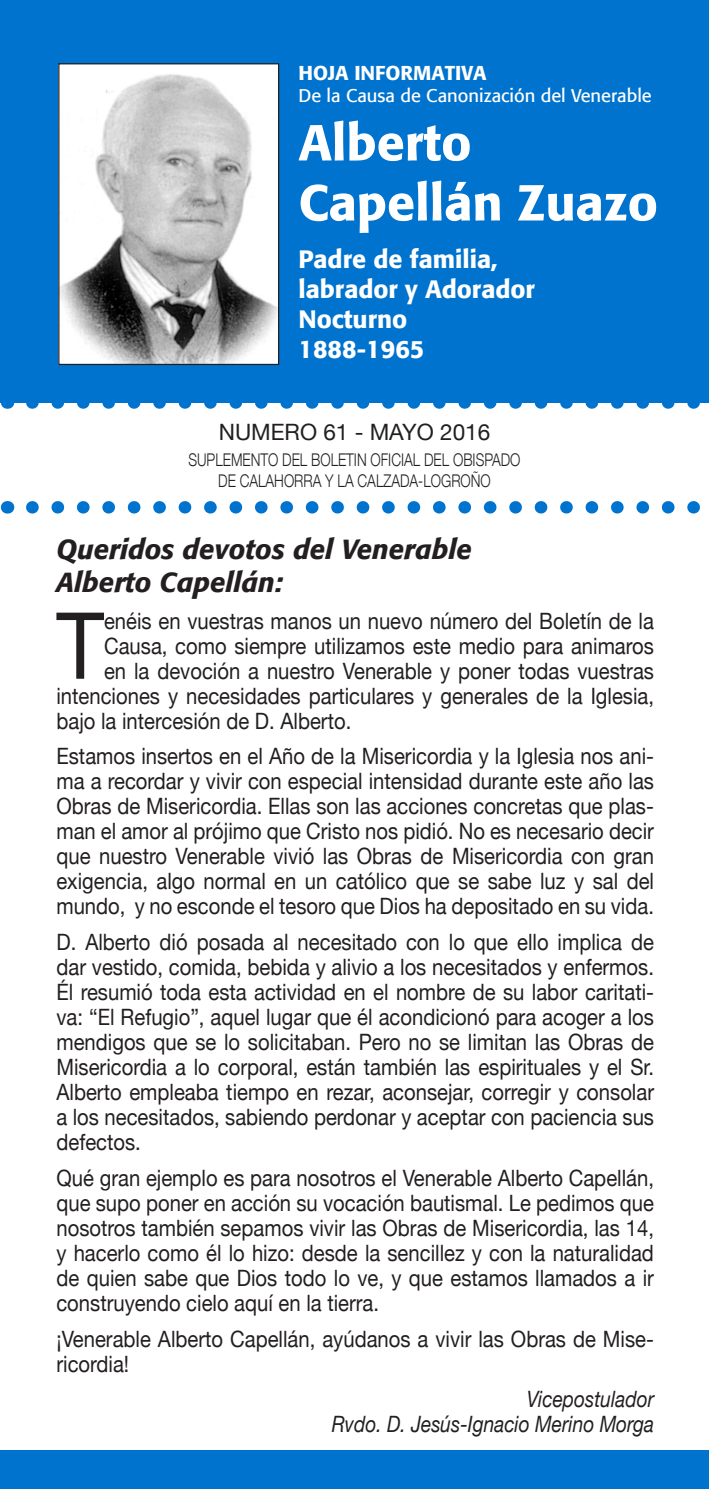
<style>
.page{position:relative;width:709px;height:1489px;background:#fff}
.page>*{position:absolute;margin:0;border:0;box-sizing:border-box;transform-origin:0 0}
.t1{font:92.5px "Helvetica Neue";color:#231f20;scale:.9 1}
.t2{font:500 50px/60px "Formata";color:#fff}
.t3{font:italic 500 27.5px/33px "Formata";color:#231f20}
.t4{font:500 25px/30px "Formata";color:#fff}
.t5{font:22.5px/25px "Helvetica Neue";color:#231f20;text-align:justify;scale:.9 1}
.t6{font:italic 22.5px/25px "Helvetica Neue";color:#231f20;text-align:right;scale:.85 1}
.t7{font:22.5px "Helvetica Neue";color:#231f20}
.t8{font:500 20px "Formata";color:#fff}
.t9{font:18.25px "Formata";color:#fff}
.t10{font:300 17.5px/21px "Helvetica Neue";color:#231f20;text-align:center;scale:.79 1}
</style>
<div class="page">
<div style="left:0;top:0;width:709px;height:39px;background:#0073ce"></div>
<div style="left:0;top:33px;width:709px;height:370px;background:#0073ce"></div>
<img style="left:60px;top:65px;width:217px;height:298px">
<div style="left:58px;top:63px;width:221px;height:302px;border:1px solid #231f20"></div>
<svg style="left:32px;top:501px;width:668px;height:12px"></svg>
<svg style="left:7px;top:501px;width:1px;height:12px"></svg>
<svg style="left:32px;top:403px;width:668px;height:6px"></svg>
<div style="left:0;top:1449px;width:709px;height:39px;background:#0073ce"></div>
<p class="t8" style="left:298px;top:60px;width:189px">HOJA INFORMATIVA</p>
<p class="t9" style="left:298px;top:84px;width:355px">De la Causa de Canonización del Venerable</p>
<h2 class="t2" style="left:298px;top:112px;width:361px">Alberto<br>Capellán Zuazo</h2>
<p class="t4" style="left:298px;top:244px;width:238px">Padre de familia, labrador y Adorador<br>Nocturno<br>1888-1965</p>
<p class="t7" style="left:219px;top:418px;width:273px">NUMERO 61 - MAYO 2016</p>
<p class="t10" style="left:188px;top:448px;width:422px">SUPLEMENTO DEL BOLETIN OFICIAL DEL OBISPADO<br>DE CALAHORRA Y LA CALZADA-LOGROÑO</p>
<p class="t3" style="left:56px;top:533px;width:417px">Queridos devotos del Venerable<br>Alberto Capellán:</p>
<h1 class="t1" style="left:56px;top:590px;width:55px">T</h1>
<p class="t5" style="left:104px;top:608px;width:612px">enéis en vuestras manos un nuevo número del Boletín de la</p>
<p class="t5" style="left:104px;top:633px;width:612px">Causa, como siempre utilizamos este medio para animaros</p>
<p class="t5" style="left:104px;top:658px;width:612px">en la devoción a nuestro Venerable y poner todas vuestras</p>
<p class="t5" style="left:56px;top:683px;width:665px">intenciones y necesidades particulares y generales de la Iglesia,</p>
<p class="t5" style="left:56px;top:708px;width:329px">bajo la intercesión de D. Alberto.</p>
<p class="t5" style="left:56px;top:743px;width:665px">Estamos insertos en el Año de la Misericordia y la Iglesia nos ani&shy;ma a recordar y vivir con especial intensidad durante este año las Obras de Misericordia. Ellas son las acciones concretas que plas&shy;man el amor al prójimo que Cristo nos pidió. No es necesario decir que nuestro Venerable vivió las Obras de Misericordia con gran exigencia, algo normal en un católico que se sabe luz y sal del mundo, y no esconde el tesoro que Dios ha depositado en su vida.</p>
<p class="t5" style="left:56px;top:929px;width:665px">D. Alberto dió posada al necesitado con lo que ello implica de dar vestido, comida, bebida y alivio a los necesitados y enfermos.<br>Él resumió toda esta actividad en el nombre de su labor caritati&shy;va: “El Refugio”, aquel lugar que él acondicionó para acoger a los mendigos que se lo solicitaban. Pero no se limitan las Obras de Misericordia a lo corporal, están también las espirituales y el Sr.<br>Alberto empleaba tiempo en rezar, aconsejar, corregir y consolar a los necesitados, sabiendo perdonar y aceptar con paciencia sus defectos.</p>
<p class="t5" style="left:56px;top:1164px;width:665px">Qué gran ejemplo es para nosotros el Venerable Alberto Capellán, que supo poner en acción su vocación bautismal. Le pedimos que nosotros también sepamos vivir las Obras de Misericordia, las 14, y hacerlo como él lo hizo: desde la sencillez y con la naturalidad de quien sabe que Dios todo lo ve, y que estamos llamados a ir construyendo cielo aquí en la tierra.</p>
<p class="t5" style="left:56px;top:1325px;width:665px">¡Venerable Alberto Capellán, ayúdanos a vivir las Obras de Mise&shy;ricordia!</p>
<p class="t6" style="left:332px;top:1386px;width:380px">Vicepostulador<br>Rvdo. D. Jesús-Ignacio Merino Morga</p>
</div>
